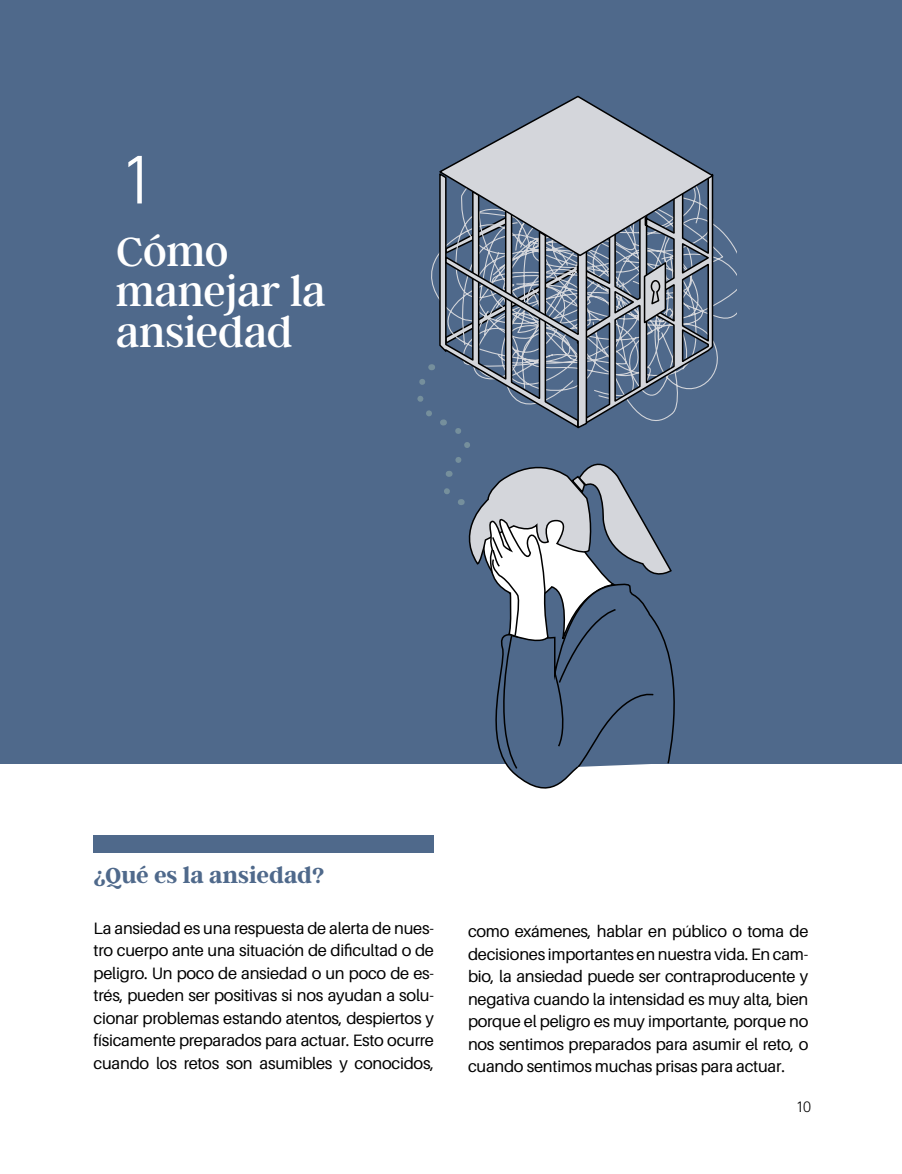
<style>
.page{position:relative;width:902px;height:1174px;background:#fff}
.page>*{position:absolute;margin:0;border:0;box-sizing:border-box;transform-origin:0 0}
.t1{font:300 75px "Rotis Sans Serif Std";color:#fff}
.t2{font:45px/40.5px "Argent CF";color:#fff}
.t3{font:700 24px "Argent CF";color:#4f698b}
.t4{font:16.5px/22.5px "Aileron";letter-spacing:-.015em;color:#000;text-align:justify}
.t5{font:300 16.5px "Rotis Sans Serif Std";color:#000}
</style>
<div class="page">
<div style="left:0;top:0;width:901px;height:763px;background:#4f698b"></div>
<div style="left:94px;top:836px;width:340px;height:17px;background:#4f698b"></div>
<svg style="left:510px;top:770px;width:66px;height:19px"></svg>
<svg style="left:714px;top:224px;width:22px;height:150px"></svg>
<svg style="left:440px;top:95px;width:266px;height:76px"></svg>
<svg style="left:417px;top:171px;width:297px;height:599px"></svg>
<h1 class="t1" style="left:118px;top:135px;width:38px">1</h1>
<h2 class="t2" style="left:116px;top:233px;width:211px">Cómo manejar la ansiedad</h2>
<h3 class="t3" style="left:94px;top:862px;width:232px">¿Qué es la ansiedad?</h3>
<p class="t4" style="left:94px;top:916px;width:342px">La ansiedad es una respuesta de alerta de nues&shy;tro cuerpo ante una situación de dificultad o de peligro. Un poco de ansiedad o un poco de es&shy;trés, pueden ser positivas si nos ayudan a solu&shy;cionar problemas estando atentos, despiertos y físicamente preparados para actuar. Esto ocurre cuando los retos son asumibles y conocidos,</p>
<p class="t4" style="left:468px;top:920px;width:342px">como exámenes, hablar en público o toma de decisiones importantes en nuestra vida. En cam&shy;bio, la ansiedad puede ser contraproducente y negativa cuando la intensidad es muy alta, bien porque el peligro es muy importante, porque no nos sentimos preparados para asumir el reto, o cuando sentimos muchas prisas para actuar.</p>
<p class="t5" style="left:795px;top:1097px;width:17px">10</p>
</div>
